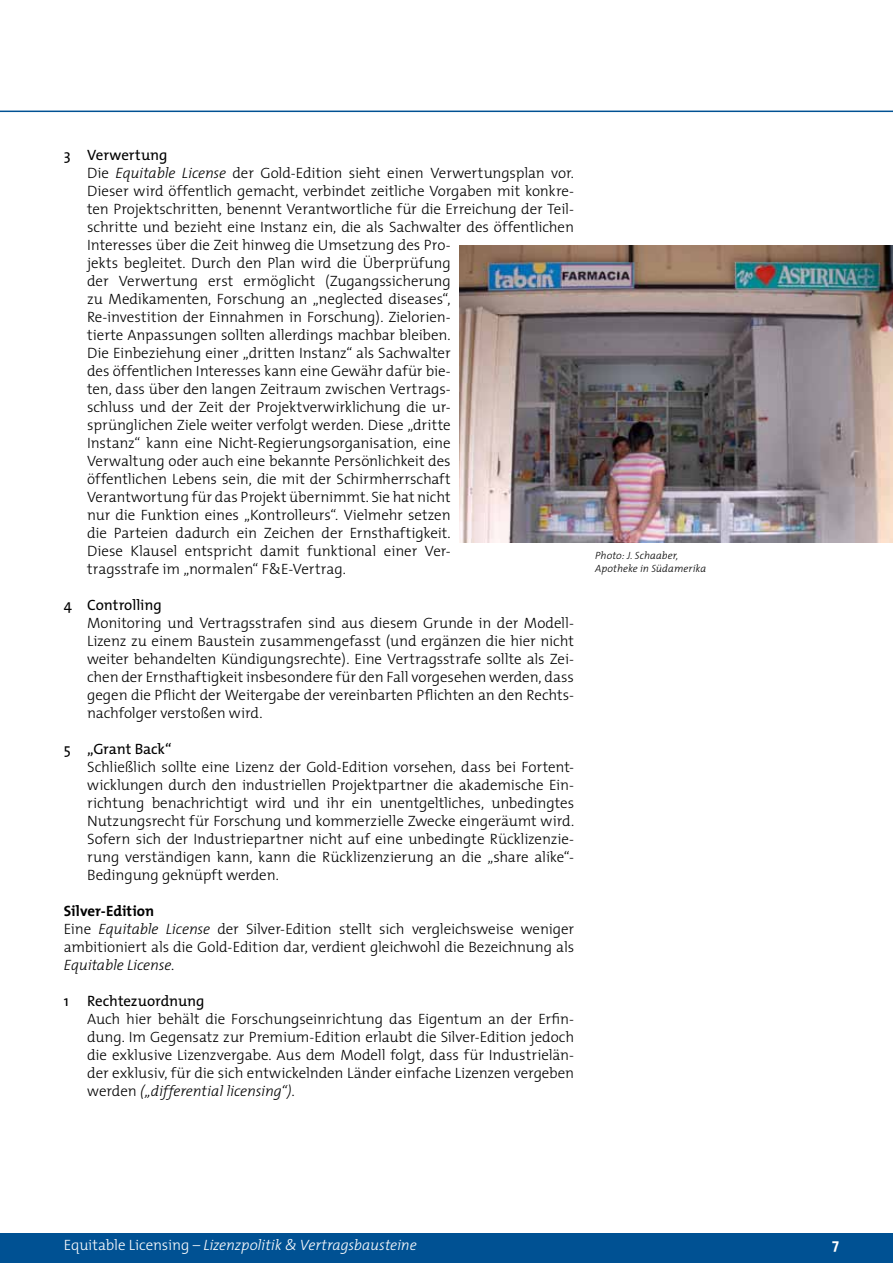
<style>
.page{position:relative;width:893px;height:1263px;background:#fff}
.page>*{position:absolute;margin:0;border:0;box-sizing:border-box;transform-origin:0 0}
.t1{font:300 15px/18px "The Mix";letter-spacing:-.005em;color:#000;text-align:justify}
.t2{font:italic 300 15px "The Mix";letter-spacing:-.01em;color:#fff}
.t3{font:15px "The Mix";letter-spacing:-.005em;color:#000}
.t4{font:700 15px "The Mix";color:#fff}
.t5{font:italic 300 10.5px/12.6px "The Mix";letter-spacing:.005em;color:#000}
.s1{font-weight:400}
.s2{font-style:italic}
.s3{font-weight:700}
.s4{font-style:normal}
</style>
<div class="page">
<div style="left:0;top:1234px;width:893px;height:29px;background:#005193"></div>
<hr style="left:0;top:111px;width:893px;height:1px;background:#005193">
<img style="left:459px;top:245px;width:434px;height:297px">
<p class="t1" style="left:87px;top:145px;width:488px;text-align:left;text-indent:-23px"><span class="s1">3 Verwertung<br></span>Die <span class="s2">Equitable License</span> der Gold-Edition sieht einen Verwertungsplan vor.<br>Dieser wird öffentlich gemacht, verbindet zeitliche Vorgaben mit konkre&shy;ten Projektschritten, benennt Verantwortliche für die Erreichung der Teil&shy;schritte und bezieht eine Instanz ein, die als Sachwalter des öffentlichen Interesses über die Zeit hinweg die Umsetzung des Pro-<br>jekts begleitet. Durch den Plan wird die Überprüfung<br>der Verwertung erst ermöglicht (Zugangssicherung<br>zu Medikamenten, Forschung an „neglected diseases“,<br>Re-investition der Einnahmen in Forschung). Zielorien-<br>tierte Anpassungen sollten allerdings machbar bleiben.<br>Die Einbeziehung einer „dritten Instanz“ als Sachwalter<br>des öffentlichen Interesses kann eine Gewähr dafür bie-<br>ten, dass über den langen Zeitraum zwischen Vertrags-<br>schluss und der Zeit der Projektverwirklichung die ur-<br>sprünglichen Ziele weiter verfolgt werden. Diese „dritte<br>Instanz“ kann eine Nicht-Regierungsorganisation, eine<br>Verwaltung oder auch eine bekannte Persönlichkeit des<br>öffentlichen Lebens sein, die mit der Schirmherrschaft<br>Verantwortung für das Projekt übernimmt. Sie hat nicht<br>nur die Funktion eines „Kontrolleurs“. Vielmehr setzen<br>die Parteien dadurch ein Zeichen der Ernsthaftigkeit.<br>Diese Klausel entspricht damit funktional einer Ver-<br>tragsstrafe im „normalen“ F&amp;E-Vertrag.</p>
<p class="t3" style="left:64px;top:592px;width:100px">4 Controlling</p>
<p class="t1" style="left:87px;top:613px;width:488px">Monitoring und Vertragsstrafen sind aus diesem Grunde in der Modell-Lizenz zu einem Baustein zusammengefasst (und ergänzen die hier nicht weiter behandelten Kündigungsrechte). Eine Vertragsstrafe sollte als Zei&shy;chen der Ernsthaftigkeit insbesondere für den Fall vorgesehen werden, dass gegen die Pflicht der Weitergabe der vereinbarten Pflichten an den Rechts&shy;nachfolger verstoßen wird.</p>
<p class="t3" style="left:64px;top:736px;width:109px">5 „Grant Back“</p>
<p class="t1" style="left:87px;top:757px;width:488px">Schließlich sollte eine Lizenz der Gold-Edition vorsehen, dass bei Fortent&shy;wicklungen durch den industriellen Projektpartner die akademische Ein&shy;richtung benachrichtigt wird und ihr ein unentgeltliches, unbedingtes Nutzungsrecht für Forschung und kommerzielle Zwecke eingeräumt wird.<br>Sofern sich der Industriepartner nicht auf eine unbedingte Rücklizenzie&shy;rung verständigen kann, kann die Rücklizenzierung an die „share alike“- Bedingung geknüpft werden.</p>
<p class="t1" style="left:64px;top:901px;width:512px;text-align:left"><span class="s3">Silver-Edition<br></span>Eine <span class="s2">Equitable License</span> der Silver-Edition stellt sich vergleichsweise weniger ambitioniert als die Gold-Edition dar, verdient gleichwohl die Bezeichnung als <span class="s2">Equitable License</span>.</p>
<p class="t3" style="left:64px;top:988px;width:142px">1 Rechtezuordnung</p>
<p class="t1" style="left:87px;top:1009px;width:488px">Auch hier behält die Forschungseinrichtung das Eigentum an der Erfin&shy;dung. Im Gegensatz zur Premium-Edition erlaubt die Silver-Edition jedoch die exklusive Lizenzvergabe. Aus dem Modell folgt, dass für Industrielän&shy;der exklusiv, für die sich entwickelnden Länder einfache Lizenzen vergeben werden <span class="s2">(„differential licensing“).</span></p>
<p class="t5" style="left:595px;top:549px;width:113px">Photo: J. Schaaber,<br>Apotheke in Südamerika</p>
<p class="t2" style="left:64px;top:1232px;width:354px"><span class="s4">Equitable Licensing –</span> Lizenzpolitik &amp; Vertragsbausteine</p>
<p class="t4" style="left:832px;top:1232px;width:8px">7</p>
</div>
